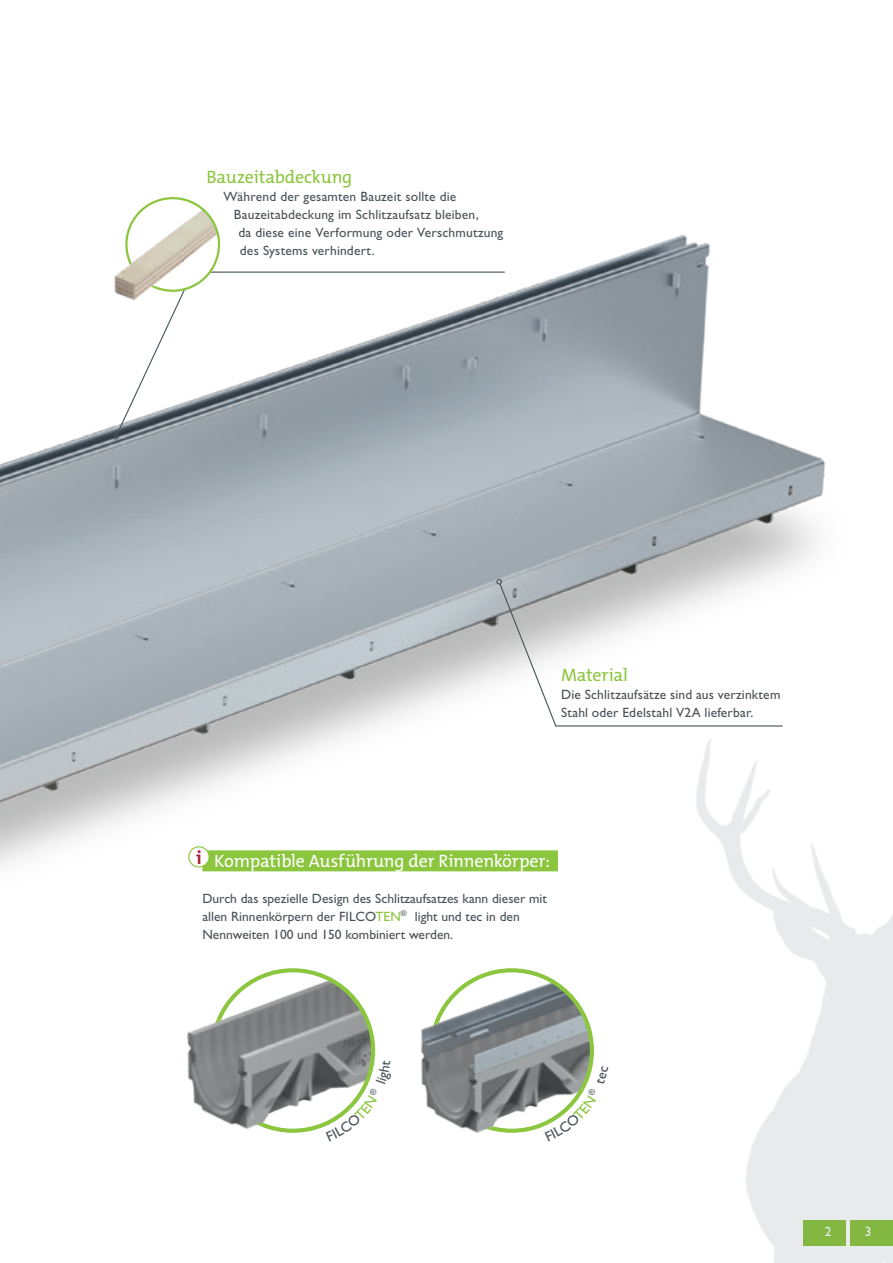
<style>
.page{position:relative;width:893px;height:1263px;background:#fff}
.page>*{position:absolute;margin:0;border:0;box-sizing:border-box;transform-origin:0 0}
.t1{font:700 18.9px "The Mix E2 s";color:#a72239}
.t2{font:18px "The Mix E2 s";letter-spacing:-.01em;color:#fff}
.t3{font:18px "The Mix E2 s";letter-spacing:-.01em;color:#8bc63e}
.t4{font:13.5px/18px "Gill Sans Std";letter-spacing:.01em;color:#475359}
.t5{font:13.5px "Gill Sans Std";color:#fff}
.s1{color:#8bc63e}
</style>
<div class="page">
<img style="left:0;top:197px;width:826px;height:931px">
<img style="left:213px;top:970px;width:160px;height:161px;border-radius:80px">
<img style="left:167px;top:970px;width:159px;height:163px">
<div style="left:202px;top:850px;width:356px;height:21px;background:#8bc63e"></div>
<div style="left:189px;top:847px;width:20px;height:20px;background:#fff;border-radius:50%"></div>
<div style="left:188px;top:846px;width:22px;height:21px;border:1px solid #8bc63e;border-radius:50%"></div>
<img style="left:431px;top:970px;width:161px;height:161px;border-radius:80px">
<img style="left:412px;top:970px;width:129px;height:163px">
<svg style="left:496px;top:579px;width:288px;height:148px"></svg>
<svg style="left:115px;top:271px;width:391px;height:165px"></svg>
<svg style="left:113px;top:434px;width:6px;height:5px"></svg>
<img style="left:126px;top:198px;width:93px;height:93px;border-radius:46px">
<img style="left:105px;top:198px;width:78px;height:106px">
<img style="left:639px;top:700px;width:254px;height:563px">
<svg style="left:326px;top:1060px;width:66px;height:68px"></svg>
<svg style="left:545px;top:1066px;width:63px;height:62px"></svg>
<h2 class="t3" style="left:207px;top:166px;width:147px">Bauzeitabdeckung</h2>
<p class="t4" style="left:223px;top:188px;width:235px">Während der gesamten Bauzeit sollte die</p>
<p class="t4" style="left:234px;top:206px;width:246px">Bauzeitabdeckung im Schlitzaufsatz bleiben,</p>
<p class="t4" style="left:238px;top:224px;width:266px">da diese eine Verformung oder Verschmutzung</p>
<p class="t4" style="left:240px;top:242px;width:136px">des Systems verhindert.</p>
<h2 class="t3" style="left:561px;top:663px;width:68px">Material</h2>
<p class="t4" style="left:561px;top:685px;width:221px">Die Schlitzaufsätze sind aus verzinktem<br>Stahl oder Edelstahl V2A lieferbar.</p>
<h1 class="t1" style="left:196px;top:845px;width:7px">i</h1>
<h2 class="t2" style="left:214px;top:849px;width:337px">Kompatible Ausführung der Rinnenkörper:</h2>
<p class="t4" style="left:202px;top:889px;width:346px">Durch das spezielle Design des Schlitzaufsatzes kann dieser mit allen Rinnenkörpern der FILCO<span class="s1">TEN</span><sup>®</sup> light und tec in den<br>Nennweiten 100 und 150 kombiniert werden.</p>
<p class="t5" style="left:825px;top:1224px;width:8px">2</p>
<p class="t5" style="left:865px;top:1224px;width:8px">3</p>
</div>
